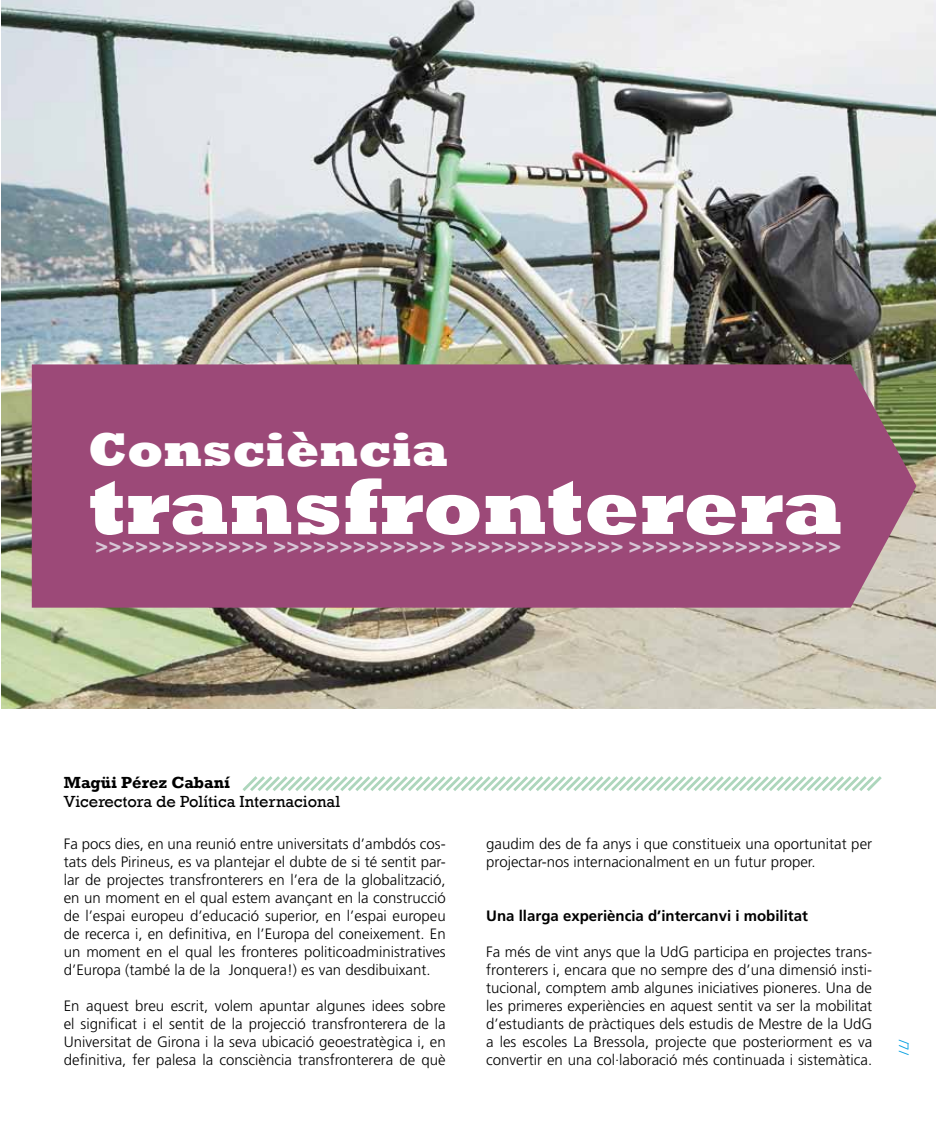
<style>
.page{position:relative;width:936px;height:1132px;background:#fff}
.page>*{position:absolute;margin:0;border:0;box-sizing:border-box;transform-origin:0 0}
.t1{font:800 80.1px "Rockwell";color:#fff}
.t2{font:800 48.6px "Rockwell";color:#fff}
.t3{font:800 19.95px "Rockwell";color:#d7c6d6}
.t4{font:16.5px "Rockwell";color:#000}
.t5{font:700 16.5px "Rockwell";color:#000}
.t6{font:300 15px/18px "Frutiger LT";color:#000;text-align:justify}
.t7{font:700 15px "Frutiger LT";color:#000}
.t8{font:300 13.5px "Frutiger LT";color:#009ee0}
</style>
<div class="page">
<img style="left:1px;top:0;width:934px;height:708px">
<div style="left:32px;top:364px;width:884px;height:243px;background:#9c4978"></div>
<svg style="left:242px;top:776px;width:640px;height:15px"></svg>
<h2 class="t2" style="left:88px;top:421px;width:361px">Consciència</h2>
<h1 class="t1" style="left:89px;top:460px;width:755px">transfronterera</h1>
<h3 class="t3" style="left:95px;top:535px;width:747px">&gt;&gt;&gt;&gt;&gt;&gt;&gt;&gt;&gt;&gt;&gt;&gt;&gt; &gt;&gt;&gt;&gt;&gt;&gt;&gt;&gt;&gt;&gt;&gt;&gt;&gt; &gt;&gt;&gt;&gt;&gt;&gt;&gt;&gt;&gt;&gt;&gt;&gt;&gt; &gt;&gt;&gt;&gt;&gt;&gt;&gt;&gt;&gt;&gt;&gt;&gt;&gt;&gt;&gt;&gt;</h3>
<p class="t5" style="left:64px;top:771px;width:168px">Magüi Pérez Cabaní</p>
<p class="t4" style="left:64px;top:792px;width:278px">Vicerectora de Política Internacional</p>
<p class="t6" style="left:64px;top:834px;width:383px">Fa pocs dies, en una reunió entre universitats d’ambdós cos&shy;tats dels Pirineus, es va plantejar el dubte de si té sentit par&shy;lar de projectes transfronterers en l’era de la globalització, en un moment en el qual estem avançant en la construcció de l’espai europeu d’educació superior, en l’espai europeu de recerca i, en definitiva, en l’Europa del coneixement. En un moment en el qual les fronteres politicoadministratives d’Europa (també la de la Jonquera!) es van desdibuixant.</p>
<p class="t6" style="left:64px;top:996px;width:383px">En aquest breu escrit, volem apuntar algunes idees sobre el significat i el sentit de la projecció transfronterera de la Universitat de Girona i la seva ubicació geoestratègica i, en definitiva, fer palesa la consciència transfronterera de què</p>
<p class="t6" style="left:486px;top:834px;width:387px">gaudim des de fa anys i que constitueix una oportunitat per projectar-nos internacionalment en un futur proper.</p>
<p class="t7" style="left:486px;top:906px;width:323px">Una llarga experiència d’intercanvi i mobilitat</p>
<p class="t6" style="left:486px;top:942px;width:387px">Fa més de vint anys que la UdG participa en projectes trans&shy;fronterers i, encara que no sempre des d’una dimensió insti&shy;tucional, comptem amb algunes iniciatives pioneres. Una de les primeres experiències en aquest sentit va ser la mobilitat d’estudiants de pràctiques dels estudis de Mestre de la UdG a les escoles La Bressola, projecte que posteriorment es va convertir en una col·laboració més continuada i sistemàtica.</p>
<p class="t8" style="left:911px;top:1039px;width:17px;rotate:90deg">/7/</p>
</div>
